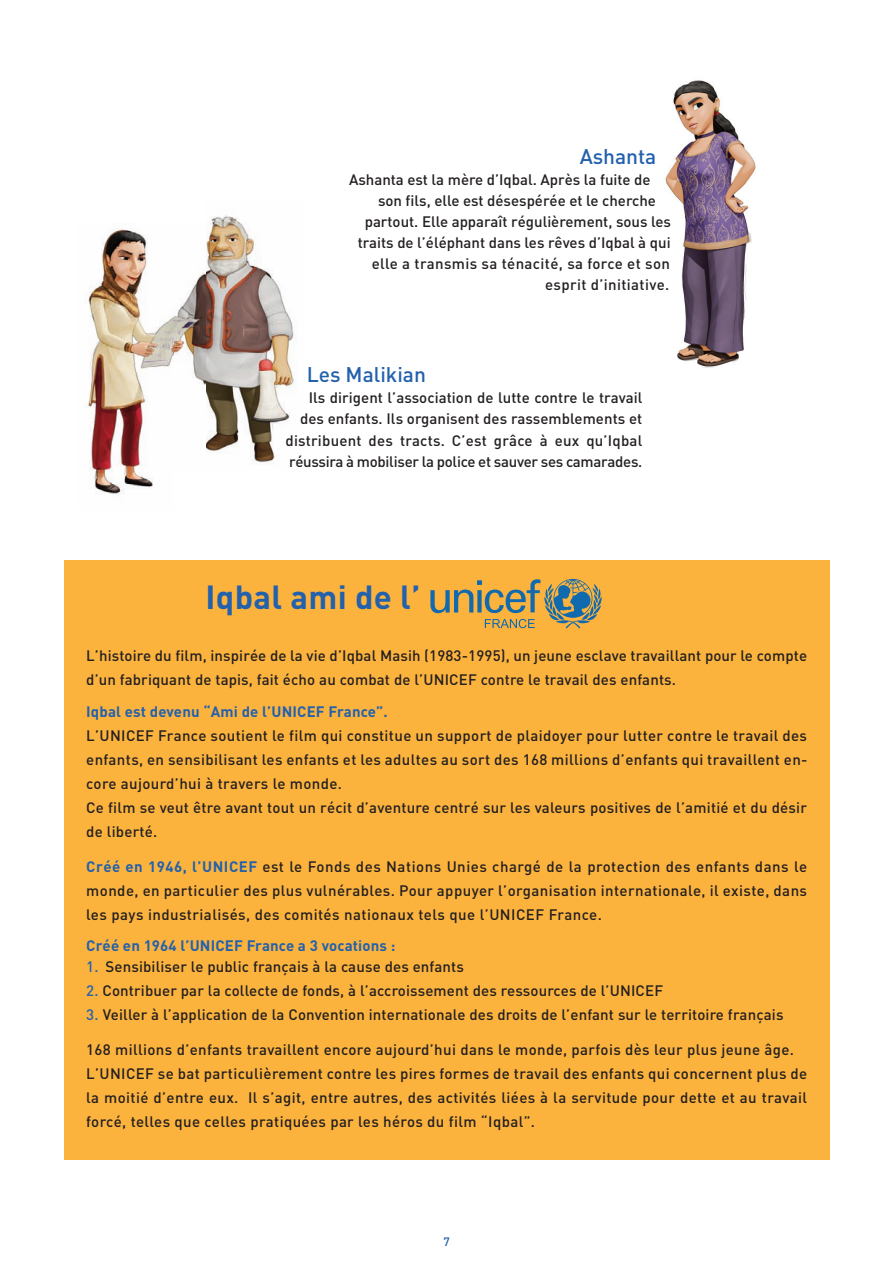
<style>
.page{position:relative;width:893px;height:1265px;background:#fff}
.page>*{position:absolute;margin:0;border:0;box-sizing:border-box;transform-origin:0 0}
.t1{font:700 33px "DIN";letter-spacing:.01em;color:#2361ac}
.t2{font:500 21px "DIN";color:#2361ac}
.t3{font:500 15px/24px "DIN";letter-spacing:.01em;color:#231f20}
.t4{font:700 15px "DIN";letter-spacing:.01em;color:#2361ac}
.t5{font:500 12px "DIN";color:#2361ac}
.s1{font-weight:700;color:#2361ac}
.s2{color:#2361ac}
</style>
<div class="page">
<div style="left:64px;top:559px;width:765px;height:600px;background:#fcb33d"></div>
<img style="left:665px;top:80px;width:91px;height:288px">
<img style="left:205px;top:215px;width:90px;height:250px">
<img style="left:85px;top:229px;width:120px;height:266px">
<svg style="left:430px;top:578px;width:171px;height:50px"></svg>
<h2 class="t2" style="left:579px;top:147px;width:78px">Ashanta</h2>
<p class="t3" style="left:349px;top:168px;width:303px">Ashanta est la mère d’Iqbal. Après la fuite de</p>
<p class="t3" style="left:378px;top:189px;width:279px">son fils, elle est désespérée et le cherche</p>
<p class="t3" style="left:364px;top:210px;width:308px">partout. Elle apparaît régulièrement, sous les</p>
<p class="t3" style="left:357px;top:231px;width:314px">traits de l’éléphant dans les rêves d’Iqbal à qui</p>
<p class="t3" style="left:371px;top:252px;width:300px">elle a transmis sa ténacité, sa force et son</p>
<p class="t3" style="left:545px;top:273px;width:126px">esprit d’initiative.</p>
<h2 class="t2" style="left:306px;top:365px;width:121px">Les Malikian</h2>
<p class="t3" style="left:285px;top:388px;width:358px;line-height:21px;text-align:right">Ils dirigent l’association de lutte contre le travail des enfants. Ils organisent des rassemblements et distribuent des tracts. C’est grâce à eux qu’Iqbal réussira à mobiliser la police et sauver ses camarades.</p>
<h1 class="t1" style="left:205px;top:581px;width:216px">Iqbal ami de l’</h1>
<p class="t3" style="left:86px;top:644px;width:722px">L’histoire du film, inspirée de la vie d’Iqbal Masih (1983-1995), un jeune esclave travaillant pour le compte d’un fabriquant de tapis, fait écho au combat de l’UNICEF contre le travail des enfants.</p>
<p class="t4" style="left:86px;top:704px;width:303px">Iqbal est devenu “Ami de l’UNICEF France”.</p>
<p class="t3" style="left:86px;top:724px;width:722px">L’UNICEF France soutient le film qui constitue un support de plaidoyer pour lutter contre le travail des enfants, en sensibilisant les enfants et les adultes au sort des 168 millions d’enfants qui travaillent en&shy;core aujourd’hui à travers le monde.<br>Ce film se veut être avant tout un récit d’aventure centré sur les valeurs positives de l’amitié et du désir de liberté.</p>
<p class="t3" style="left:86px;top:854px;width:722px;text-align:justify"><span class="s1">Créé en 1946, l’UNICEF</span> est le Fonds des Nations Unies chargé de la protection des enfants dans le monde, en particulier des plus vulnérables. Pour appuyer l’organisation internationale, il existe, dans les pays industrialisés, des comités nationaux tels que l’UNICEF France.</p>
<p class="t4" style="left:86px;top:938px;width:311px">Créé en 1964 l’UNICEF France a 3 vocations :</p>
<p class="t3" style="left:86px;top:955px;width:379px"><span class="s2">1.</span> Sensibiliser le public français à la cause des enfants</p>
<p class="t3" style="left:86px;top:979px;width:578px"><span class="s2">2.</span> Contribuer par la collecte de fonds, à l’accroissement des ressources de l’UNICEF</p>
<p class="t3" style="left:86px;top:1003px;width:698px"><span class="s2">3.</span> Veiller à l’application de la Convention internationale des droits de l’enfant sur le territoire français</p>
<p class="t3" style="left:86px;top:1037px;width:722px">168 millions d’enfants travaillent encore aujourd’hui dans le monde, parfois dès leur plus jeune âge.<br>L’UNICEF se bat particulièrement contre les pires formes de travail des enfants qui concernent plus de la moitié d’entre eux. Il s’agit, entre autres, des activités liées à la servitude pour dette et au travail forcé, telles que celles pratiquées par les héros du film “Iqbal”.</p>
<p class="t5" style="left:443px;top:1235px;width:8px">7</p>
</div>
